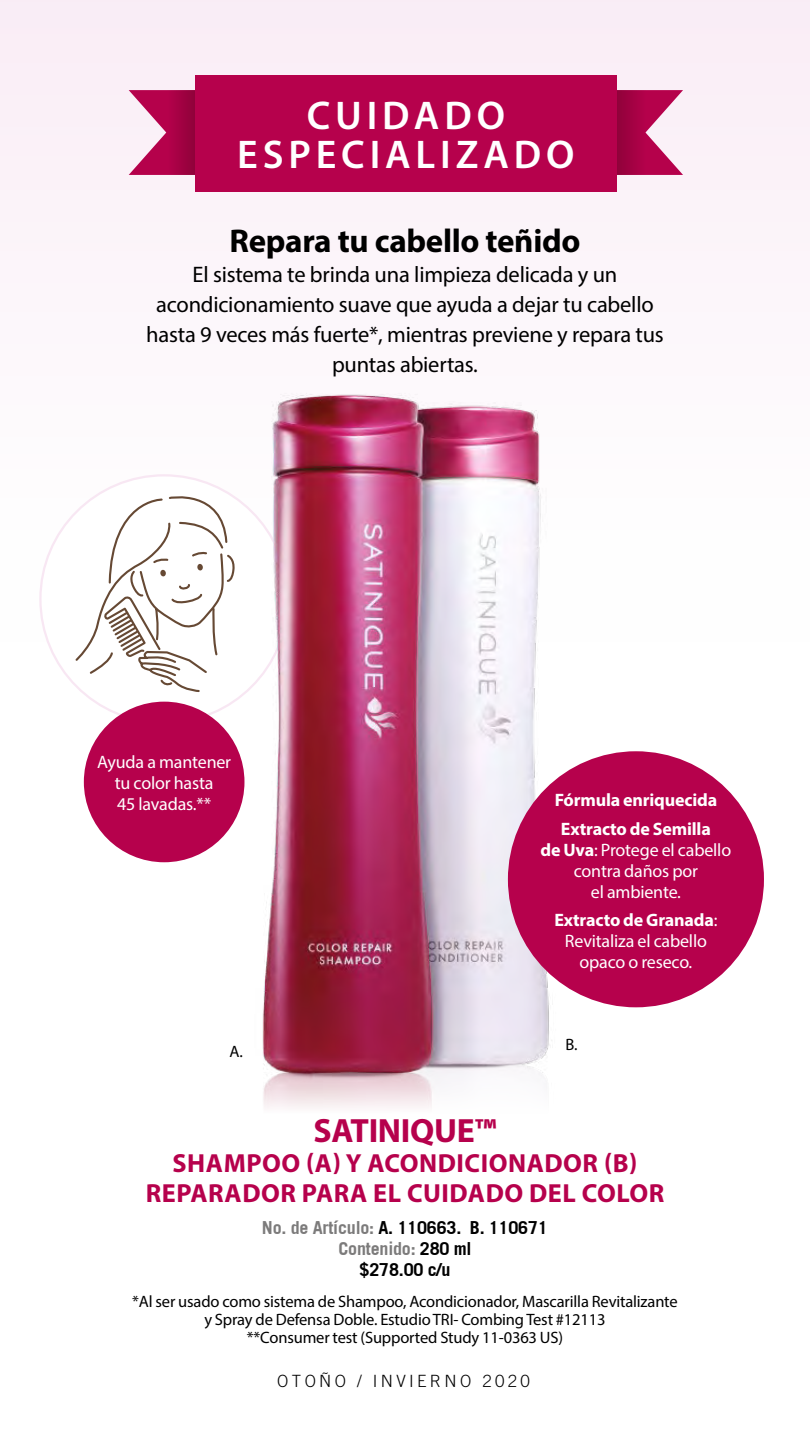
<style>
.page{position:relative;width:810px;height:1440px;background:#fff}
.page>*{position:absolute;margin:0;border:0;box-sizing:border-box;transform-origin:0 0}
.t1{font:600 40.2px/39.5px "Myriad Pro";letter-spacing:.12em;color:#fff;text-align:center}
.t2{font:700 33.75px "Myriad Pro";letter-spacing:-.01em;color:#b6014c}
.t3{font:700 33px "Myriad Pro";letter-spacing:-.01em;color:#000}
.t4{font:700 26.25px/30.1px "Myriad Pro";letter-spacing:.02em;color:#b6014c;text-align:center}
.t5{font:22.5px/30px "Myriad Pro";letter-spacing:-.01em;color:#000;text-align:center}
.t6{font:18px/21px "Myriad Pro";letter-spacing:-.01em;color:#fff;text-align:center}
.t7{font:700 18px/21px "Trade Gothic";letter-spacing:-.01em;color:#000;text-align:center}
.t8{font:700 18px/28.5px "Myriad Pro";letter-spacing:-.01em;color:#fff;text-align:center}
.t9{font:300 16.88px "Trade Gothic LT Std";letter-spacing:.2em;color:#000}
.t10{font:16.5px/18.1px "Myriad Pro";letter-spacing:-.01em;color:#000;text-align:center}
.s1{font-weight:700}
.s2{color:#7c7b7b}
</style>
<div class="page">
<div style="left:0;top:0;width:810px;height:641px;background:#fcf6fa"></div>
<div style="left:40px;top:475px;width:248px;height:248px;background:#fff;border-radius:124px"></div>
<svg style="left:92px;top:477px;width:119px;height:246px"></svg>
<img style="left:211px;top:394px;width:382px;height:714px">
<svg style="left:129px;top:90px;width:66px;height:85px"></svg>
<svg style="left:617px;top:90px;width:66px;height:85px"></svg>
<div style="left:195px;top:75px;width:422px;height:117px;background:#b6014c"></div>
<div style="left:508px;top:751px;width:256px;height:256px;background:#b6014c;border-radius:50%"></div>
<div style="left:84px;top:702px;width:160px;height:160px;background:#b6014c;border-radius:50%"></div>
<h1 class="t1" style="left:237px;top:95px;width:339px">CUIDADO<br>ESPECIALIZADO</h1>
<h3 class="t3" style="left:230px;top:219px;width:352px">Repara tu cabello teñido</h3>
<h3 class="t5" style="left:146px;top:259px;width:519px">El sistema te brinda una limpieza delicada y un acondicionamiento suave que ayuda a dejar tu cabello hasta 9 veces más fuerte*, mientras previene y repara tus puntas abiertas.</h3>
<p class="t6" style="left:97px;top:751px;width:136px">Ayuda a mantener tu color hasta<br>45 lavadas.**</p>
<p class="t10" style="left:230px;top:1042px;width:15px">A.</p>
<p class="t8" style="left:555px;top:785px;width:164px">Fórmula enriquecida<br>Extracto de Semilla</p>
<p class="t6" style="left:541px;top:839px;width:192px"><span class="s1">de Uva</span>: Protege el cabello contra daños por<br>el ambiente.</p>
<p class="t6" style="left:554px;top:909px;width:165px"><span class="s1">Extracto de Granada</span>:<br>Revitaliza el cabello opaco o reseco.</p>
<p class="t10" style="left:566px;top:1035px;width:13px">B.</p>
<h2 class="t2" style="left:314px;top:1108px;width:184px">SATINIQUE™</h2>
<h3 class="t4" style="left:146px;top:1147px;width:520px">SHAMPOO (A) Y ACONDICIONADOR (B)<br>REPARADOR PARA EL CUIDADO DEL COLOR</h3>
<p class="t7" style="left:262px;top:1216px;width:287px"><span class="s2">No. de Artículo:</span> A. 110663. B. 110671<br><span class="s2">Contenido:</span> 280 ml<br>$278.00 c/u</p>
<p class="t10" style="left:132px;top:1292px;width:547px">*Al ser usado como sistema de Shampoo, Acondicionador, Mascarilla Revitalizante y Spray de Defensa Doble. Estudio TRI- Combing Test #12113<br>**Consumer test (Supported Study 11-0363 US)</p>
<p class="t9" style="left:277px;top:1371px;width:254px">OTOÑO / INVIERNO 2020</p>
</div>
